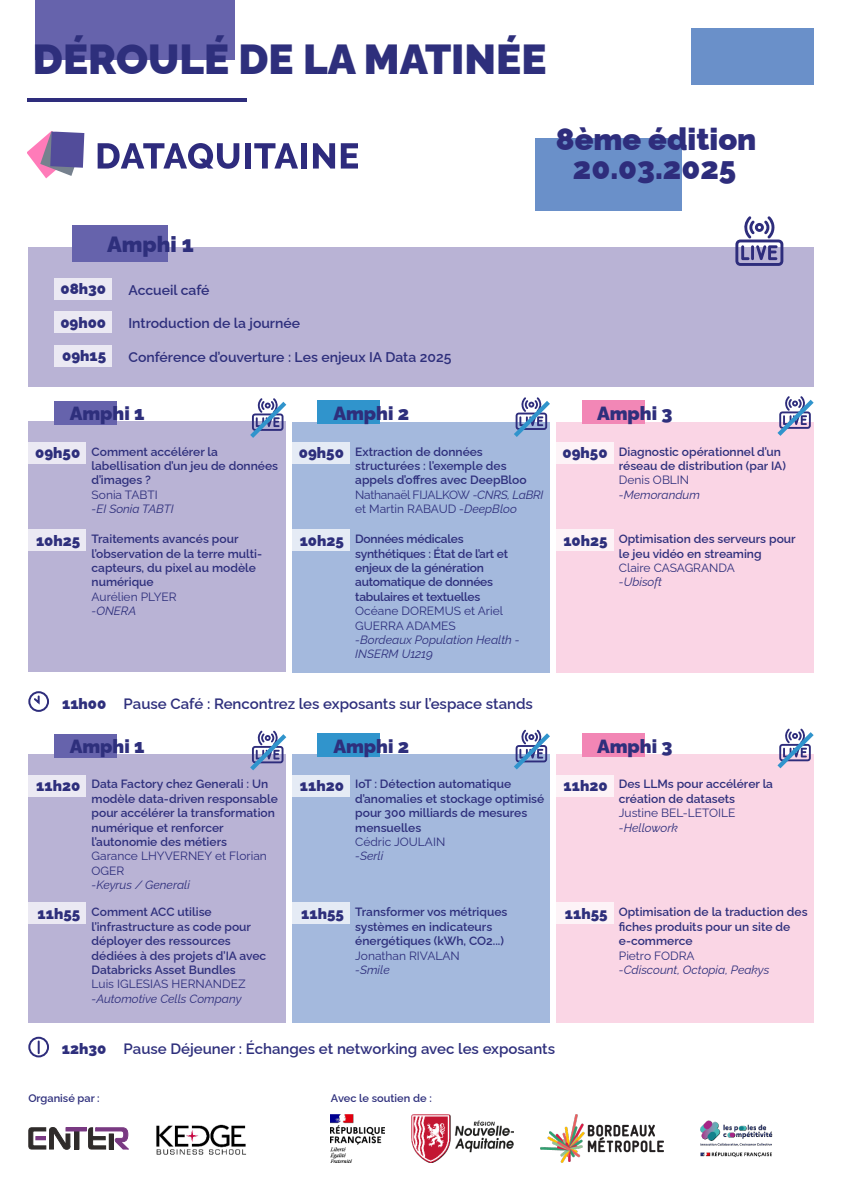
<style>
.page{position:relative;width:842px;height:1191px;background:#fff}
.page>*{position:absolute;margin:0;border:0;box-sizing:border-box;transform-origin:0 0}
.t1{font:900 42px "Raleway";color:#2e2f7c}
.t2{font:900 30.9px/28.9px "Raleway";color:#2e2d7c;text-align:center}
.t3{font:900 22px "Raleway";color:#2e2f7c}
.t4{font:900 19px "Raleway";color:#2e2f7c}
.t5{font:600 15px "Raleway";color:#2e2f7c}
.t6{font:900 15px "Raleway";color:#2e2f7c}
.t7{font:600 14px "Raleway";color:#2e2f7c}
.t8{font:600 12px/14.4px "Raleway";color:#2e2f7c}
.t9{font:12px/14.4px "Raleway";color:#2e2f7c}
.t10{font:italic 12px/14.4px "Raleway";color:#2e2f7c}
.t11{font:600 12px/14.4px "Raleway";letter-spacing:-.02em;color:#2e2f7c}
.t12{font:600 11px "Raleway";color:#2e2f7c}
.s1{font-weight:900;font-size:15px}
.s2{font-weight:400}
.s3{font-weight:400;font-style:italic}
.s4{font-weight:900}
</style>
<div class="page">
<div style="left:28px;top:247px;width:786px;height:140px;background:#b9b3d5"></div>
<div style="left:556px;top:421px;width:258px;height:251px;background:#fad5e5"></div>
<div style="left:36px;top:0;width:199px;height:59px;background:#6663ac"></div>
<div style="left:691px;top:28px;width:123px;height:57px;background:#6a90c9"></div>
<div style="left:535px;top:139px;width:147px;height:72px;background:#6a90c9"></div>
<hr style="left:28px;top:98px;width:219px;height:4px;background:#2e2d7c">
<svg style="left:28px;top:132px;width:56px;height:46px"></svg>
<svg style="left:98px;top:143px;width:141px;height:26px"></svg>
<div style="left:245px;top:143px;width:6px;height:25px;background:#2e2b7d"></div>
<svg style="left:254px;top:143px;width:44px;height:25px"></svg>
<div style="left:301px;top:143px;width:6px;height:25px;background:#2e2b7d"></div>
<svg style="left:313px;top:143px;width:22px;height:25px"></svg>
<svg style="left:341px;top:143px;width:16px;height:25px"></svg>
<div style="left:72px;top:225px;width:96px;height:37px;background:#6663ac"></div>
<div style="left:54px;top:278px;width:58px;height:21px;background:#ebe9f3"></div>
<div style="left:54px;top:312px;width:58px;height:21px;background:#ebe9f3"></div>
<div style="left:54px;top:345px;width:58px;height:21px;background:#ebe9f3"></div>
<div style="left:292px;top:421px;width:258px;height:251px;background:#a4b9dd"></div>
<div style="left:28px;top:421px;width:258px;height:251px;background:#b9b3d5"></div>
<div style="left:54px;top:401px;width:63px;height:24px;background:#6663ac"></div>
<div style="left:317px;top:400px;width:63px;height:24px;background:#3094cc"></div>
<div style="left:28px;top:442px;width:58px;height:21px;background:#ebe9f3"></div>
<div style="left:28px;top:529px;width:58px;height:22px;background:#ebe9f3"></div>
<div style="left:292px;top:442px;width:58px;height:21px;background:#e5ebf5"></div>
<div style="left:292px;top:529px;width:58px;height:22px;background:#e5ebf5"></div>
<div style="left:556px;top:442px;width:58px;height:21px;background:#fdf3f7"></div>
<div style="left:556px;top:529px;width:58px;height:22px;background:#fdf3f7"></div>
<div style="left:582px;top:400px;width:63px;height:24px;background:#f287b6"></div>
<div style="left:556px;top:754px;width:258px;height:269px;background:#fad6e5"></div>
<div style="left:292px;top:754px;width:258px;height:269px;background:#a4b9dd"></div>
<div style="left:28px;top:754px;width:258px;height:269px;background:#b9b3d5"></div>
<div style="left:54px;top:734px;width:63px;height:24px;background:#6663ac"></div>
<div style="left:317px;top:733px;width:63px;height:24px;background:#3094cc"></div>
<div style="left:28px;top:775px;width:58px;height:21px;background:#ebe9f3"></div>
<div style="left:28px;top:903px;width:58px;height:21px;background:#ebe9f3"></div>
<div style="left:292px;top:775px;width:58px;height:21px;background:#e5ebf5"></div>
<div style="left:292px;top:903px;width:58px;height:21px;background:#e5ebf5"></div>
<div style="left:556px;top:775px;width:58px;height:21px;background:#fdf3f7"></div>
<div style="left:556px;top:903px;width:58px;height:21px;background:#fdf3f7"></div>
<div style="left:582px;top:733px;width:63px;height:24px;background:#f286b5"></div>
<svg style="left:28px;top:1127px;width:42px;height:22px"></svg>
<div style="left:75px;top:1130px;width:4px;height:19px;border:1px solid #2f2b2a"></div>
<div style="left:66px;top:1127px;width:20px;height:4px;border:1px solid #793982"></div>
<svg style="left:88px;top:1127px;width:41px;height:22px"></svg>
<div style="left:28px;top:691px;width:21px;height:21px;border:2px solid #2e2d7c;border-radius:50%"></div>
<svg style="left:32px;top:694px;width:8px;height:13px"></svg>
<div style="left:28px;top:1036px;width:21px;height:21px;border:2px solid #2e2d7c;border-radius:50%"></div>
<svg style="left:38px;top:1041px;width:2px;height:12px"></svg>
<img style="left:331px;top:1114px;width:53px;height:48px">
<img style="left:411px;top:1114px;width:102px;height:48px">
<img style="left:541px;top:1114px;width:122px;height:48px">
<img style="left:700px;top:1120px;width:73px;height:38px">
<img style="left:156px;top:1124px;width:91px;height:31px">
<svg style="left:735px;top:216px;width:48px;height:50px"></svg>
<svg style="left:250px;top:398px;width:37px;height:40px"></svg>
<svg style="left:509px;top:397px;width:41px;height:40px"></svg>
<svg style="left:773px;top:396px;width:41px;height:40px"></svg>
<svg style="left:250px;top:730px;width:37px;height:41px"></svg>
<svg style="left:514px;top:729px;width:36px;height:41px"></svg>
<svg style="left:777px;top:728px;width:37px;height:41px"></svg>
<h1 class="t1" style="left:33px;top:43px;width:515px">DÉROULÉ DE LA MATINÉE</h1>
<h3 class="t3" style="left:107px;top:236px;width:88px">Amphi 1</h3>
<p class="t6" style="left:61px;top:283px;width:47px">08h30</p>
<p class="t7" style="left:128px;top:284px;width:83px">Accueil café</p>
<p class="t6" style="left:60px;top:317px;width:47px">09h00</p>
<p class="t7" style="left:128px;top:318px;width:173px">Introduction de la journée</p>
<p class="t6" style="left:62px;top:350px;width:45px">09h15</p>
<p class="t7" style="left:128px;top:351px;width:324px">Conférence d’ouverture : Les enjeux IA Data 2025</p>
<h2 class="t2" style="left:556px;top:127px;width:202px">8ème édition<br>20.03.2025</h2>
<h3 class="t4" style="left:70px;top:406px;width:76px">Amphi 1</h3>
<h3 class="t4" style="left:333px;top:406px;width:77px">Amphi 2</h3>
<p class="t8" style="left:92px;top:445px;width:188px;text-indent:-56px"><span class="s1">09h50</span> Comment accélérer la labellisation d’un jeu de données d’images ?</p>
<p class="t9" style="left:92px;top:488px;width:68px">Sonia TABTI</p>
<p class="t10" style="left:92px;top:503px;width:84px">-EI Sonia TABTI</p>
<h3 class="t4" style="left:597px;top:406px;width:77px">Amphi 3</h3>
<p class="t8" style="left:355px;top:445px;width:190px">Extraction de données structurées : l’exemple des appels d’offres avec DeepBloo<br><span class="s2">Nathanaël FIJALKOW</span> <span class="s3">-CNRS, LaBRI </span><span class="s2">et Martin RABAUD</span> <span class="s3">-DeepBloo</span></p>
<p class="t8" style="left:619px;top:445px;width:169px">Diagnostic opérationnel d’un réseau de distribution (par IA)</p>
<p class="t6" style="left:299px;top:447px;width:46px">09h50</p>
<p class="t6" style="left:562px;top:447px;width:46px">09h50</p>
<p class="t9" style="left:619px;top:474px;width:72px">Denis OBLIN</p>
<p class="t10" style="left:619px;top:488px;width:83px">-Memorandum</p>
<p class="t6" style="left:36px;top:535px;width:46px">10h25</p>
<p class="t8" style="left:92px;top:533px;width:172px">Traitements avancés pour l’observation de la terre multi&shy;capteurs, du pixel au modèle numérique</p>
<p class="t9" style="left:92px;top:590px;width:87px">Aurélien PLYER</p>
<p class="t10" style="left:92px;top:605px;width:46px">-ONERA</p>
<p class="t6" style="left:300px;top:535px;width:46px">10h25</p>
<p class="t11" style="left:355px;top:533px;width:154px">Données médicales synthétiques : État de l’art et enjeux de la génération automatique de données tabulaires et textuelles</p>
<p class="t9" style="left:355px;top:605px;width:149px">Océane DOREMUS et Ariel<br>GUERRA ADAMES</p>
<p class="t10" style="left:355px;top:633px;width:166px">-Bordeaux Population Health -<br>INSERM U1219</p>
<p class="t6" style="left:563px;top:535px;width:46px">10h25</p>
<p class="t8" style="left:619px;top:533px;width:178px">Optimisation des serveurs pour le jeu vidéo en streaming</p>
<p class="t9" style="left:619px;top:561px;width:117px">Claire CASAGRANDA</p>
<p class="t10" style="left:619px;top:576px;width:45px">-Ubisoft</p>
<p class="t5" style="left:62px;top:697px;width:472px"><span class="s4">11h00</span> Pause Café : Rencontrez les exposants sur l’espace stands</p>
<h3 class="t4" style="left:70px;top:739px;width:76px">Amphi 1</h3>
<h3 class="t4" style="left:333px;top:739px;width:77px">Amphi 2</h3>
<p class="t8" style="left:92px;top:778px;width:188px;text-indent:-55px"><span class="s1">11h20</span> Data Factory chez Generali : Un modèle data-driven responsable pour accélérer la transformation numérique et renforcer l’autonomie des métiers</p>
<p class="t9" style="left:92px;top:850px;width:177px">Garance LHYVERNEY et Florian<br>OGER</p>
<p class="t10" style="left:92px;top:879px;width:100px">-Keyrus / Generali</p>
<p class="t8" style="left:355px;top:778px;width:191px">IoT : Détection automatique d’anomalies et stockage optimisé pour 300 milliards de mesures mensuelles</p>
<p class="t9" style="left:355px;top:835px;width:92px">Cédric JOULAIN</p>
<p class="t10" style="left:355px;top:850px;width:30px">-Serli</p>
<p class="t6" style="left:300px;top:780px;width:45px">11h20</p>
<p class="t6" style="left:38px;top:908px;width:44px">11h55</p>
<p class="t8" style="left:92px;top:906px;width:176px">Comment ACC utilise l’infrastructure as code pour déployer des ressources dédiées à des projets d’IA avec<br>Databricks Asset Bundles</p>
<p class="t9" style="left:92px;top:978px;width:156px">Luis IGLESIAS HERNANDEZ</p>
<p class="t10" style="left:92px;top:992px;width:151px">-Automotive Cells Company</p>
<p class="t6" style="left:301px;top:908px;width:44px">11h55</p>
<p class="t8" style="left:355px;top:906px;width:154px">Transformer vos métriques systèmes en indicateurs énergétiques (kWh, CO2...)</p>
<p class="t9" style="left:355px;top:949px;width:106px">Jonathan RIVALAN</p>
<p class="t10" style="left:355px;top:963px;width:36px">-Smile</p>
<h3 class="t4" style="left:597px;top:739px;width:77px">Amphi 3</h3>
<p class="t6" style="left:564px;top:780px;width:45px">11h20</p>
<p class="t8" style="left:619px;top:778px;width:156px">Des LLMs pour accélérer la création de datasets</p>
<p class="t9" style="left:619px;top:807px;width:118px">Justine BEL-LETOILE</p>
<p class="t10" style="left:619px;top:821px;width:61px">-Hellowork</p>
<p class="t6" style="left:565px;top:908px;width:44px">11h55</p>
<p class="t8" style="left:619px;top:906px;width:190px">Optimisation de la traduction des fiches produits pour un site de e-commerce</p>
<p class="t9" style="left:619px;top:949px;width:77px">Pietro FODRA</p>
<p class="t10" style="left:619px;top:963px;width:152px">-Cdiscount, Octopia, Peakys</p>
<p class="t5" style="left:62px;top:1043px;width:495px"><span class="s4">12h30</span> Pause Déjeuner : Échanges et networking avec les exposants</p>
<p class="t12" style="left:28px;top:1094px;width:73px">Organisé par :</p>
<p class="t12" style="left:331px;top:1094px;width:102px">Avec le soutien de :</p>
</div>
